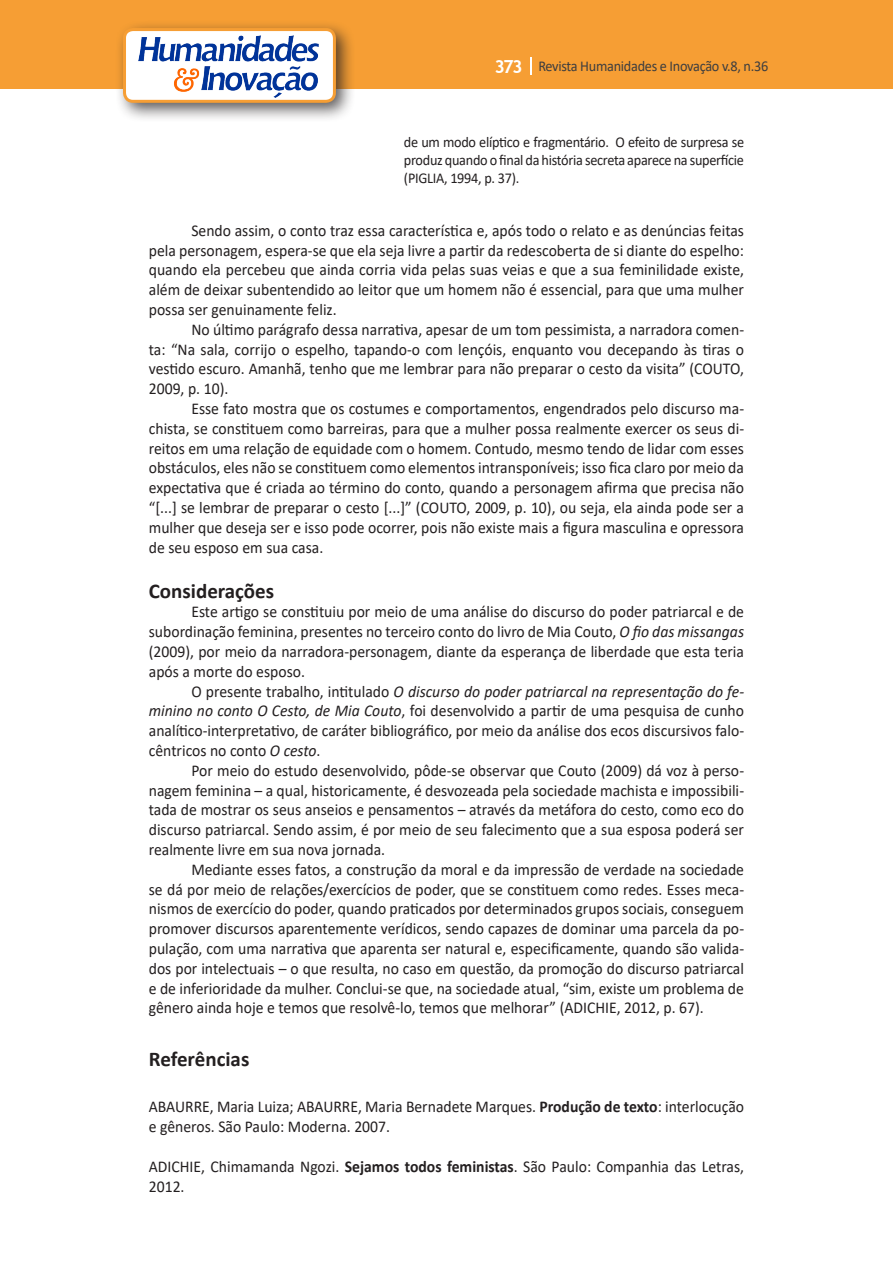
<style>
.page{position:relative;width:893px;height:1263px;background:#fff}
.page>*{position:absolute;margin:0;border:0;box-sizing:border-box;transform-origin:0 0}
.Titulo_2{font:700 21px "Calibri";color:#231f20}
.Texto{font:16.5px/19.8px "Calibri";color:#231f20;text-align:justify;scale:.95 1}
.citacao{font:15px/18px "Calibri";letter-spacing:-.02em;color:#231f20;text-align:justify;scale:.95 1}
.t1{font:15px "Calibri";letter-spacing:-.02em;color:#3e3e3f;scale:.95 1}
.s1{font-family:"Trebuchet MS";font-weight:700;font-size:18px;color:#fff}
.s2{font-style:italic}
.s3{font-weight:700}
</style>
<div class="page">
<div style="left:0;top:0;width:893px;height:88px;background:#f69e34"></div>
<svg style="left:530px;top:57px;width:2px;height:18px"></svg>
<div style="left:115px;top:20px;width:241px;height:103px;background:#231f20;opacity:.75"></div>
<div style="left:125px;top:30px;width:209px;height:71px;background:#fff;border-radius:9px"></div>
<img style="left:138px;top:35px;width:181px;height:62px">
<div style="left:123px;top:28px;width:213px;height:75px;border:3px solid #f69e34;border-radius:9px"></div>
<p class="t1" style="left:495px;top:56px;width:290px"><span class="s1">373</span> Revista Humanidades e Inovação v.8, n.36</p>
<p class="citacao" style="left:404px;top:133px;width:360px">de um modo elíptico e fragmentário. O efeito de surpresa se produz quando o final da história secreta aparece na superfície (PIGLIA, 1994, p. 37).</p>
<p class="Texto" style="left:149px;top:220px;width:628px;text-indent:43px">Sendo assim, o conto traz essa característica e, após todo o relato e as denúncias feitas pela personagem, espera-se que ela seja livre a partir da redescoberta de si diante do espelho: quando ela percebeu que ainda corria vida pelas suas veias e que a sua feminilidade existe, além de deixar subentendido ao leitor que um homem não é essencial, para que uma mulher possa ser genuinamente feliz.</p>
<p class="Texto" style="left:149px;top:319px;width:628px;text-indent:43px">No último parágrafo dessa narrativa, apesar de um tom pessimista, a narradora comen&shy;ta: “Na sala, corrijo o espelho, tapando-o com lençóis, enquanto vou decepando às tiras o vestido escuro. Amanhã, tenho que me lembrar para não preparar o cesto da visita” (COUTO, 2009, p. 10).</p>
<p class="Texto" style="left:149px;top:398px;width:628px;text-indent:43px">Esse fato mostra que os costumes e comportamentos, engendrados pelo discurso ma&shy;chista, se constituem como barreiras, para que a mulher possa realmente exercer os seus di&shy;reitos em uma relação de equidade com o homem. Contudo, mesmo tendo de lidar com esses obstáculos, eles não se constituem como elementos intransponíveis; isso fica claro por meio da expectativa que é criada ao término do conto, quando a personagem afirma que precisa não “[...] se lembrar de preparar o cesto [...]” (COUTO, 2009, p. 10), ou seja, ela ainda pode ser a mulher que deseja ser e isso pode ocorrer, pois não existe mais a figura masculina e opressora de seu esposo em sua casa.</p>
<p class="Titulo_2" style="left:149px;top:576px;width:127px">Considerações</p>
<p class="Texto" style="left:149px;top:601px;width:628px;text-indent:43px">Este artigo se constituiu por meio de uma análise do discurso do poder patriarcal e de subordinação feminina, presentes no terceiro conto do livro de Mia Couto, <span class="s2">O fio das missangas </span>(2009), por meio da narradora-personagem, diante da esperança de liberdade que esta teria após a morte do esposo.</p>
<p class="Texto" style="left:149px;top:681px;width:628px;text-indent:43px">O presente trabalho, intitulado <span class="s2">O discurso do poder patriarcal na representação do fe&shy;minino no conto O Cesto, de Mia Couto</span>, foi desenvolvido a partir de uma pesquisa de cunho analítico-interpretativo, de caráter bibliográfico, por meio da análise dos ecos discursivos falo&shy;cêntricos no conto <span class="s2">O cesto</span>.</p>
<p class="Texto" style="left:149px;top:760px;width:628px;text-indent:43px">Por meio do estudo desenvolvido, pôde-se observar que Couto (2009) dá voz à perso&shy;nagem feminina – a qual, historicamente, é desvozeada pela sociedade machista e impossibili&shy;tada de mostrar os seus anseios e pensamentos – através da metáfora do cesto, como eco do discurso patriarcal. Sendo assim, é por meio de seu falecimento que a sua esposa poderá ser realmente livre em sua nova jornada.</p>
<p class="Texto" style="left:149px;top:859px;width:628px;text-indent:43px">Mediante esses fatos, a construção da moral e da impressão de verdade na sociedade se dá por meio de relações/exercícios de poder, que se constituem como redes. Esses meca&shy;nismos de exercício do poder, quando praticados por determinados grupos sociais, conseguem promover discursos aparentemente verídicos, sendo capazes de dominar uma parcela da po&shy;pulação, com uma narrativa que aparenta ser natural e, especificamente, quando são valida&shy;dos por intelectuais – o que resulta, no caso em questão, da promoção do discurso patriarcal e de inferioridade da mulher. Conclui-se que, na sociedade atual, “sim, existe um problema de gênero ainda hoje e temos que resolvê-lo, temos que melhorar” (ADICHIE, 2012, p. 67).</p>
<p class="Titulo_2" style="left:149px;top:1044px;width:102px">Referências</p>
<p class="Texto" style="left:149px;top:1096px;width:628px">ABAURRE, Maria Luiza; ABAURRE, Maria Bernadete Marques. <span class="s3">Produção de texto</span>: interlocução e gêneros. São Paulo: Moderna. 2007.</p>
<p class="Texto" style="left:149px;top:1156px;width:628px">ADICHIE, Chimamanda Ngozi. <span class="s3">Sejamos todos feministas</span>. São Paulo: Companhia das Letras,<br>2012.</p>
</div>
